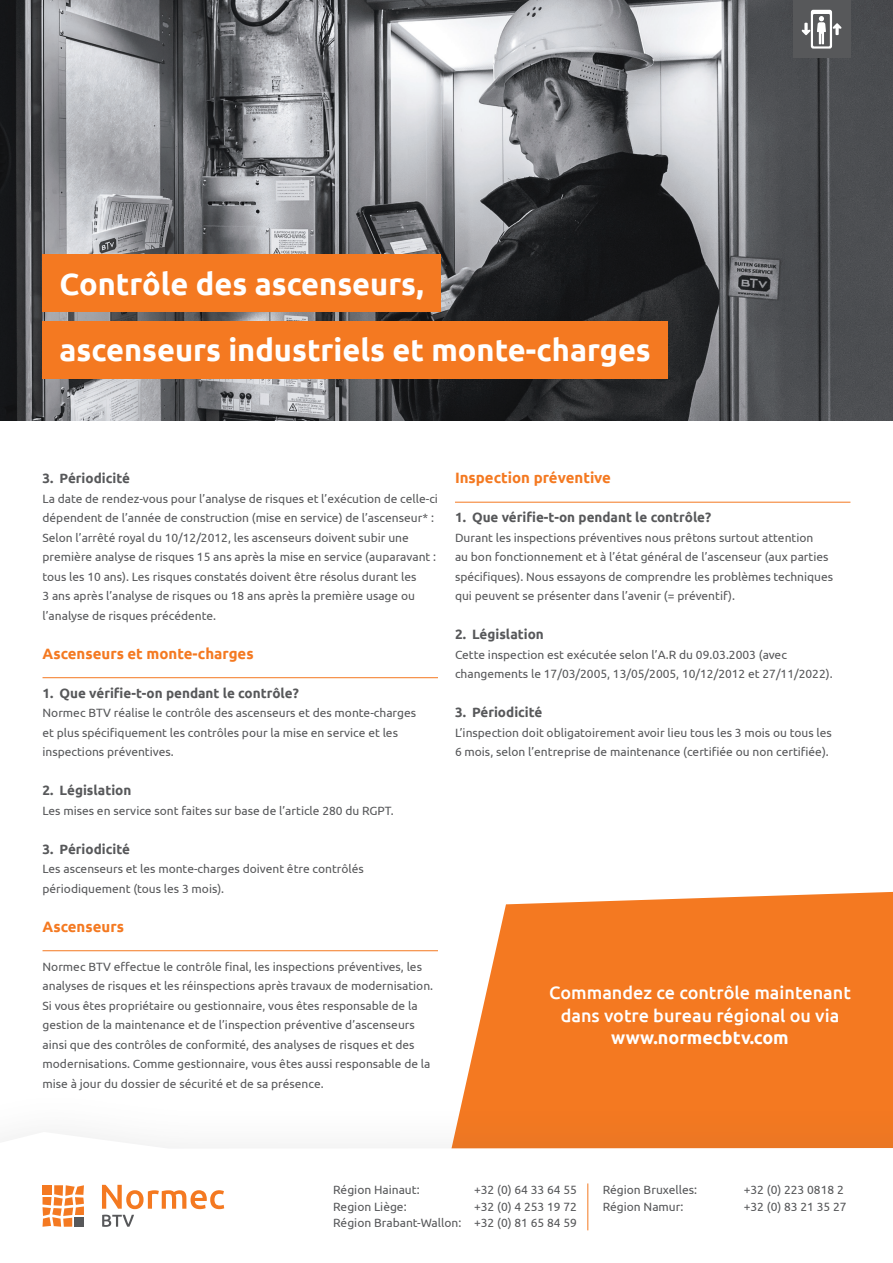
<style>
.page{position:relative;width:893px;height:1263px;background:#fff}
.page>*{position:absolute;margin:0;border:0;box-sizing:border-box;transform-origin:0 0}
._1__Hoofdtitel{font:700 30.75px "Ubuntu";color:#fff}
.t1{font:500 18px/22.5px "Ubuntu";color:#fff;text-align:center}
._2__Oranje_titel{font:700 15px "Ubuntu";color:#f47921}
._2__Oranje_titel-2{font:700 13.5px "Ubuntu";color:#57585a}
._5__Platte_tekst_in{font:12px/19.5px "Ubuntu";color:#57585a}
._2__Oranje_titel-3{font:12px/19.5px "Ubuntu";color:#57585a}
.s1{font-weight:700}
</style>
<div class="page">
<img style="left:0;top:0;width:893px;height:421px">
<div style="left:793px;top:0;width:57px;height:58px;background:#57585a"></div>
<div style="left:43px;top:321px;width:625px;height:57px;background:#f47921"></div>
<div style="left:43px;top:254px;width:398px;height:58px;background:#f47921"></div>
<svg style="left:802px;top:10px;width:39px;height:39px"></svg>
<svg style="left:435px;top:891px;width:458px;height:200px;background:#f58c40"></svg>
<hr style="left:43px;top:677px;width:395px;height:1px;background:#f47921">
<hr style="left:43px;top:950px;width:395px;height:1px;background:#f47921">
<hr style="left:455px;top:502px;width:395px;height:1px;background:#f47921">
<div style="left:0;top:1091px;width:893px;height:172px;background:#57585a;opacity:.15"></div>
<svg style="left:0;top:1132px;width:893px;height:131px"></svg>
<svg style="left:102px;top:1185px;width:122px;height:42px"></svg>
<svg style="left:43px;top:1185px;width:41px;height:42px"></svg>
<hr style="left:587px;top:1183px;width:1px;height:47px;background:#f47921">
<p class="_1__Hoofdtitel" style="left:60px;top:265px;width:366px">Contrôle des ascenseurs,</p>
<p class="_1__Hoofdtitel" style="left:60px;top:332px;width:593px">ascenseurs industriels et monte-charges</p>
<p class="_2__Oranje_titel-2" style="left:43px;top:470px;width:89px">3. Périodicité</p>
<p class="_5__Platte_tekst_in" style="left:43px;top:488px;width:397px">La date de rendez-vous pour l’analyse de risques et l’exécution de celle-ci dépendent de l’année de construction (mise en service) de l’ascenseur* :</p>
<p class="_5__Platte_tekst_in" style="left:43px;top:527px;width:395px">Selon l’arrêté royal du 10/12/2012, les ascenseurs doivent subir une première analyse de risques 15 ans après la mise en service (auparavant : tous les 10 ans). Les risques constatés doivent être résolus durant les<br>3 ans après l’analyse de risques ou 18 ans après la première usage ou l’analyse de risques précédente.</p>
<p class="_2__Oranje_titel" style="left:43px;top:644px;width:213px">Ascenseurs et monte-charges</p>
<p class="_2__Oranje_titel-2" style="left:43px;top:685px;width:258px">1. Que vérifie-t-on pendant le contrôle?</p>
<p class="_5__Platte_tekst_in" style="left:43px;top:703px;width:375px">Normec BTV réalise le contrôle des ascenseurs et des monte-charges et plus spécifiquement les contrôles pour la mise en service et les inspections préventives.</p>
<p class="_2__Oranje_titel-2" style="left:43px;top:782px;width:90px">2. Législation</p>
<p class="_5__Platte_tekst_in" style="left:43px;top:800px;width:353px">Les mises en service sont faites sur base de l’article 280 du RGPT.</p>
<p class="_2__Oranje_titel-2" style="left:43px;top:841px;width:89px">3. Périodicité</p>
<p class="_5__Platte_tekst_in" style="left:43px;top:859px;width:323px">Les ascenseurs et les monte-charges doivent être contrôlés périodiquement (tous les 3 mois).</p>
<p class="_2__Oranje_titel" style="left:43px;top:917px;width:83px">Ascenseurs</p>
<p class="_2__Oranje_titel-3" style="left:43px;top:956px;width:392px">Normec BTV effectue le contrôle final, les inspections préventives, les analyses de risques et les réinspections après travaux de modernisation.<br>Si vous êtes propriétaire ou gestionnaire, vous êtes responsable de la gestion de la maintenance et de l’inspection préventive d’ascenseurs ainsi que des contrôles de conformité, des analyses de risques et des modernisations. Comme gestionnaire, vous êtes aussi responsable de la mise à jour du dossier de sécurité et de sa présence.</p>
<p class="_2__Oranje_titel" style="left:455px;top:469px;width:157px">Inspection préventive</p>
<p class="_2__Oranje_titel-2" style="left:455px;top:509px;width:258px">1. Que vérifie-t-on pendant le contrôle?</p>
<p class="_5__Platte_tekst_in" style="left:455px;top:527px;width:380px">Durant les inspections préventives nous prêtons surtout attention<br>au bon fonctionnement et à l’état général de l’ascenseur (aux parties spécifiques). Nous essayons de comprendre les problèmes techniques qui peuvent se présenter dans l’avenir (= préventif).</p>
<p class="_2__Oranje_titel-2" style="left:455px;top:626px;width:90px">2. Législation</p>
<p class="_5__Platte_tekst_in" style="left:455px;top:644px;width:379px">Cette inspection est exécutée selon l’A.R du 09.03.2003 (avec changements le 17/03/2005, 13/05/2005, 10/12/2012 et 27/11/2022).</p>
<p class="_2__Oranje_titel-2" style="left:455px;top:704px;width:89px">3. Périodicité</p>
<p class="_5__Platte_tekst_in" style="left:455px;top:722px;width:378px">L’inspection doit obligatoirement avoir lieu tous les 3 mois ou tous les</p>
<p class="_5__Platte_tekst_in" style="left:455px;top:742px;width:375px">6 mois, selon l’entreprise de maintenance (certifiée ou non certifiée).</p>
<p class="t1" style="left:549px;top:981px;width:303px">Commandez ce contrôle maintenant dans votre bureau régional ou via <span class="s1">www.normecbtv.com</span></p>
<p class="_2__Oranje_titel-3" style="left:333px;top:1179px;width:88px">Région Hainaut:</p>
<p class="_2__Oranje_titel-3" style="left:474px;top:1179px;width:104px">+32 (0) 64 33 64 55</p>
<p class="_2__Oranje_titel-3" style="left:333px;top:1196px;width:75px">Region Liège:</p>
<p class="_2__Oranje_titel-3" style="left:333px;top:1197px;width:245px;line-height:16.5px;text-align:right">+32 (0) 4 253 19 72<br>Région Brabant-Wallon: +32 (0) 81 65 84 59</p>
<p class="_2__Oranje_titel-3" style="left:603px;top:1179px;width:96px">Région Bruxelles:</p>
<p class="_2__Oranje_titel-3" style="left:744px;top:1179px;width:102px">+32 (0) 223 0818 2</p>
<p class="_2__Oranje_titel-3" style="left:603px;top:1196px;width:82px">Région Namur:</p>
<p class="_2__Oranje_titel-3" style="left:744px;top:1196px;width:104px">+32 (0) 83 21 35 27</p>
</div>
